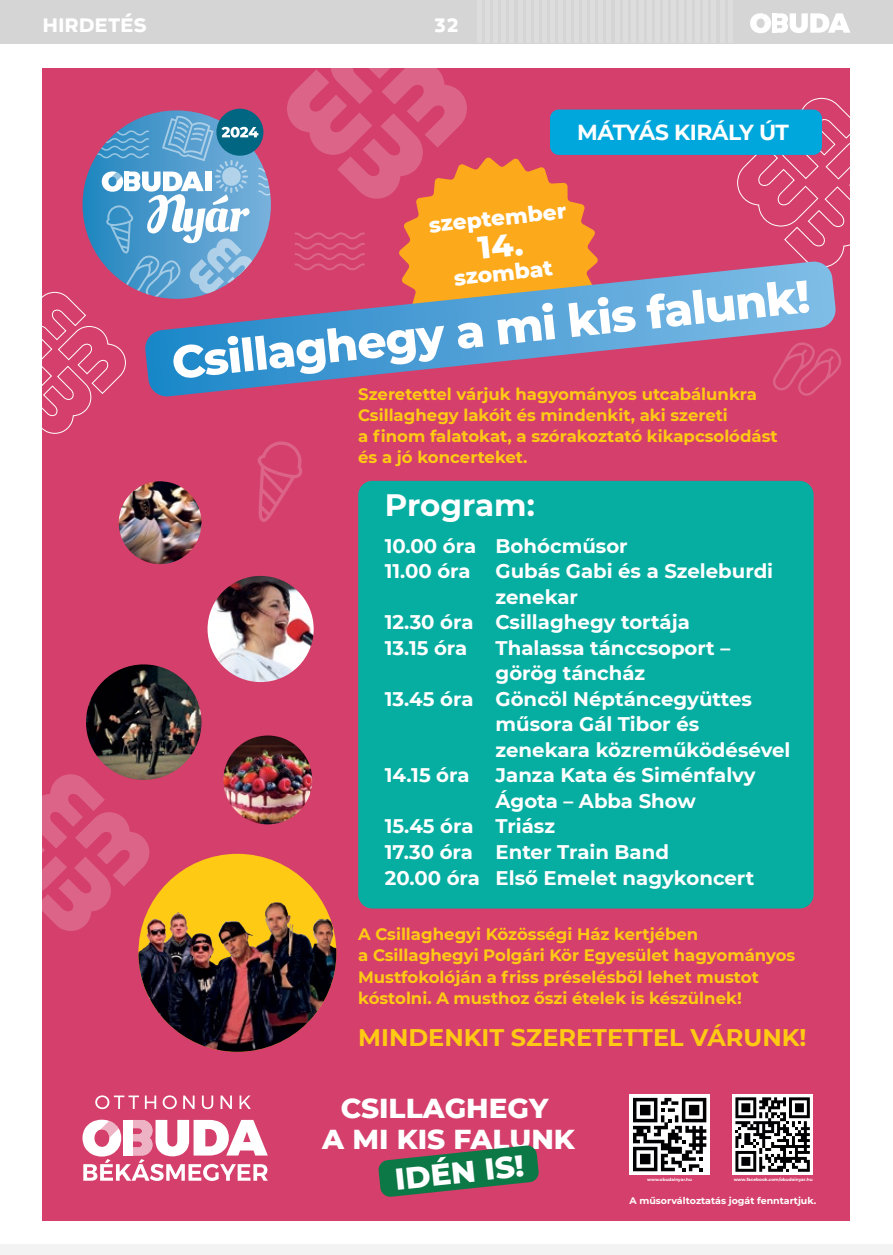
<style>
.page{position:relative;width:893px;height:1255px;background:#fff}
.page>*{position:absolute;margin:0;border:0;box-sizing:border-box;transform-origin:0 0}
.t1{font:800 45.6px "Montserrat";color:#fff}
.t2{font:700 30.9px "Montserrat";letter-spacing:-.005em;color:#fff}
.t3{font:800 30.75px "Montserrat";color:#fff}
.t4{font:800 27.9px/30.5px "Montserrat";color:#fff;text-align:center}
.t5{font:700 24px "Montserrat";color:#ffca14}
.t6{font:800 21.75px "Montserrat";color:#fff}
.t7{font:700 21.75px "Montserrat";letter-spacing:-.02em;color:#fff}
.t8{font:700 19.65px/25.5px "Montserrat";color:#fff}
.t9{font:800 19.5px "Arkibal Display";letter-spacing:-.005em;color:#fff}
.t10{font:700 16.5px/21px "Montserrat";color:#ffca14}
.t11{font:700 9.45px "Montserrat";color:#fff}
.t12{font:700 4.35px "Montserrat";color:#fff}
.t13{font:700 4.2px "Montserrat";color:#fff}
</style>
<div class="page">
<div style="left:0;top:0;width:893px;height:43px;background:#d5d5d6"></div>
<svg style="left:750px;top:13px;width:100px;height:20px"></svg>
<div style="left:772px;top:13px;width:5px;height:20px;background:#fff"></div>
<hr style="left:478px;top:0;width:4px;height:43px;background:#ddddde">
<hr style="left:486px;top:0;width:4px;height:43px;background:#ddddde">
<hr style="left:494px;top:0;width:4px;height:43px;background:#ddddde">
<hr style="left:502px;top:0;width:4px;height:43px;background:#ddddde">
<hr style="left:510px;top:0;width:4px;height:43px;background:#ddddde">
<hr style="left:518px;top:0;width:4px;height:43px;background:#ddddde">
<hr style="left:526px;top:0;width:4px;height:43px;background:#ddddde">
<hr style="left:534px;top:0;width:4px;height:43px;background:#ddddde">
<hr style="left:542px;top:0;width:4px;height:43px;background:#ddddde">
<hr style="left:550px;top:0;width:4px;height:43px;background:#ddddde">
<div style="left:558px;top:0;width:5px;height:43px;background:#ddddde"></div>
<div style="left:566px;top:0;width:5px;height:43px;background:#ddddde"></div>
<div style="left:574px;top:0;width:5px;height:43px;background:#ddddde"></div>
<hr style="left:583px;top:0;width:4px;height:43px;background:#ddddde">
<hr style="left:591px;top:0;width:4px;height:43px;background:#ddddde">
<hr style="left:599px;top:0;width:4px;height:43px;background:#ddddde">
<hr style="left:607px;top:0;width:4px;height:43px;background:#ddddde">
<hr style="left:615px;top:0;width:4px;height:43px;background:#ddddde">
<hr style="left:623px;top:0;width:4px;height:43px;background:#ddddde">
<hr style="left:631px;top:0;width:4px;height:43px;background:#ddddde">
<hr style="left:639px;top:0;width:4px;height:43px;background:#ddddde">
<hr style="left:647px;top:0;width:4px;height:43px;background:#ddddde">
<hr style="left:655px;top:0;width:4px;height:43px;background:#ddddde">
<div style="left:663px;top:0;width:5px;height:43px;background:#ddddde"></div>
<div style="left:671px;top:0;width:5px;height:43px;background:#ddddde"></div>
<div style="left:679px;top:0;width:5px;height:43px;background:#ddddde"></div>
<hr style="left:688px;top:0;width:4px;height:43px;background:#ddddde">
<hr style="left:696px;top:0;width:4px;height:43px;background:#ddddde">
<hr style="left:704px;top:0;width:4px;height:43px;background:#ddddde">
<hr style="left:712px;top:0;width:4px;height:43px;background:#ddddde">
<hr style="left:720px;top:0;width:4px;height:43px;background:#ddddde">
<hr style="left:728px;top:0;width:4px;height:43px;background:#ddddde">
<div style="left:0;top:1244px;width:893px;height:10px;background:#f3f3f3"></div>
<div style="left:43px;top:68px;width:807px;height:1152px;background:#d43f6b"></div>
<div style="left:358px;top:481px;width:456px;height:427px;background:#06aea1;border-radius:14px"></div>
<div style="left:216px;top:109px;width:47px;height:47px;background:#006682;border-radius:50%"></div>
<svg style="left:836px;top:351px;width:5px;height:21px"></svg>
<svg style="left:737px;top:97px;width:113px;height:166px"></svg>
<svg style="left:43px;top:116px;width:228px;height:318px"></svg>
<svg style="left:258px;top:441px;width:44px;height:81px"></svg>
<div style="left:550px;top:109px;width:272px;height:46px;background:#00a7dc;border-radius:9px"></div>
<svg style="left:144px;top:261px;width:692px;height:136px"></svg>
<svg style="left:95px;top:1095px;width:44px;height:14px"></svg>
<svg style="left:145px;top:1095px;width:11px;height:13px"></svg>
<svg style="left:163px;top:1095px;width:14px;height:14px"></svg>
<svg style="left:183px;top:1095px;width:12px;height:13px"></svg>
<svg style="left:202px;top:1095px;width:11px;height:14px"></svg>
<svg style="left:221px;top:1095px;width:11px;height:13px"></svg>
<svg style="left:240px;top:1095px;width:11px;height:13px"></svg>
<svg style="left:82px;top:1119px;width:186px;height:61px"></svg>
<div style="left:123px;top:1119px;width:9px;height:36px;background:#fff"></div>
<img style="left:208px;top:576px;width:106px;height:106px;border-radius:53px">
<img style="left:223px;top:735px;width:89px;height:89px;border-radius:44px">
<img style="left:119px;top:481px;width:82px;height:83px;border-radius:41px">
<img style="left:86px;top:664px;width:115px;height:116px;border-radius:58px">
<svg style="left:43px;top:774px;width:270px;height:157px"></svg>
<img style="left:138px;top:874px;width:198px;height:177px">
<div style="left:629px;top:1094px;width:81px;height:80px;background:#fff"></div>
<svg style="left:633px;top:1097px;width:73px;height:74px"></svg>
<div style="left:732px;top:1094px;width:81px;height:80px;background:#fff"></div>
<svg style="left:735px;top:1097px;width:75px;height:74px"></svg>
<svg style="left:378px;top:1145px;width:161px;height:52px"></svg>
<svg style="left:287px;top:68px;width:311px;height:254px"></svg>
<p class="t9" style="left:43px;top:10px;width:106px">HIRDETÉS</p>
<p class="t9" style="left:435px;top:10px;width:25px">32</p>
<p class="t7" style="left:577px;top:117px;width:213px">MÁTYÁS KIRÁLY ÚT</p>
<p class="t6" style="left:427px;top:209px;width:139px;rotate:-6deg">szeptember</p>
<p class="t6" style="left:452px;top:262px;width:101px;rotate:-6deg">szombat</p>
<h1 class="t1" style="left:168px;top:329px;width:643px;rotate:-6deg">Csillaghegy a mi kis falunk!</h1>
<p class="t10" style="left:358px;top:383px;width:421px">Szeretettel várjuk hagyományos utcabálunkra Csillaghegy lakóit és mindenkit, aki szereti<br>a finom falatokat, a szórakoztató kikapcsolódást és a jó koncerteket.</p>
<h2 class="t2" style="left:385px;top:482px;width:152px">Program:</h2>
<p class="t8" style="left:385px;top:532px;width:244px">10.00 óra Bohócműsor<br>11.00 óra</p>
<p class="t8" style="left:496px;top:557px;width:279px">Gubás Gabi és a Szeleburdi</p>
<p class="t8" style="left:496px;top:583px;width:84px">zenekar</p>
<p class="t8" style="left:385px;top:608px;width:307px">12.30 óra Csillaghegy tortája</p>
<p class="t8" style="left:385px;top:634px;width:84px">13.15 óra</p>
<p class="t8" style="left:496px;top:634px;width:236px">Thalassa tánccsoport –</p>
<p class="t8" style="left:496px;top:659px;width:151px">görög táncház</p>
<p class="t8" style="left:385px;top:685px;width:369px">13.45 óra Göncöl Néptáncegyüttes</p>
<p class="t8" style="left:496px;top:710px;width:205px">műsora Gál Tibor és</p>
<p class="t8" style="left:496px;top:736px;width:296px">zenekara közreműködésével</p>
<p class="t8" style="left:385px;top:761px;width:86px">14.15 óra</p>
<p class="t8" style="left:496px;top:761px;width:261px">Janza Kata és Siménfalvy</p>
<p class="t8" style="left:496px;top:787px;width:202px">Ágota – Abba Show</p>
<p class="t8" style="left:385px;top:812px;width:172px">15.45 óra Triász</p>
<p class="t8" style="left:385px;top:838px;width:286px">17.30 óra Enter Train Band</p>
<p class="t8" style="left:385px;top:863px;width:371px">20.00 óra Első Emelet nagykoncert</p>
<p class="t10" style="left:358px;top:923px;width:439px">A Csillaghegyi Közösségi Ház kertjében<br>a Csillaghegyi Polgári Kör Egyesület hagyományos Mustfokolóján a friss préselésből lehet mustot kóstolni. A musthoz őszi ételek is készülnek!</p>
<p class="t5" style="left:358px;top:1019px;width:450px">MINDENKIT SZERETETTEL VÁRUNK!</p>
<h3 class="t4" style="left:322px;top:1091px;width:254px">CSILLAGHEGY<br>A MI KIS FALUNK</h3>
<h3 class="t3" style="left:393px;top:1156px;width:131px;rotate:-6deg">IDÉN IS!</h3>
<p class="t13" style="left:647px;top:1176px;width:46px">www.obudainyar.hu</p>
<p class="t12" style="left:734px;top:1176px;width:81px">www.facebook.com/obudainyar.hu</p>
<p class="t11" style="left:630px;top:1193px;width:188px">A műsorváltoztatás jogát fenntartjuk.</p>
</div>
